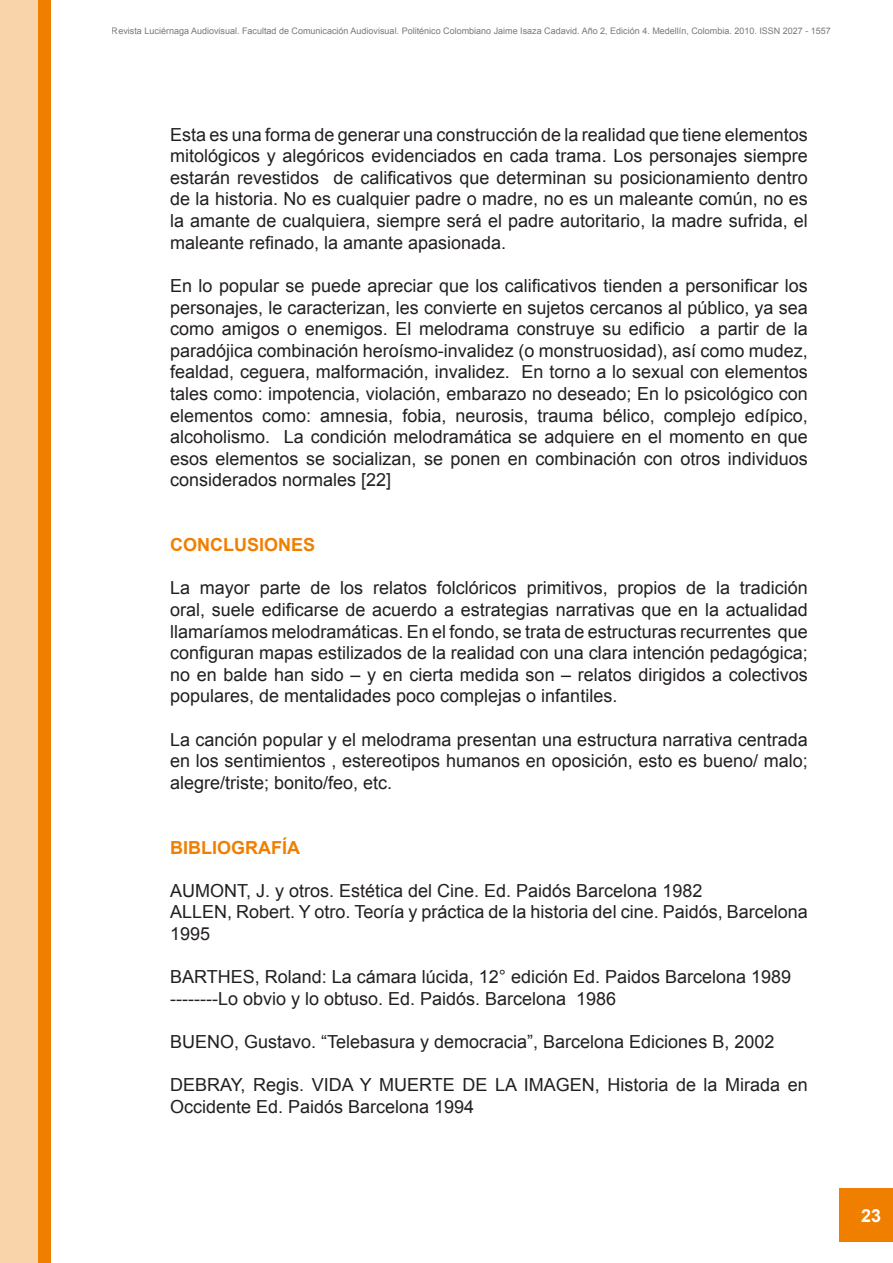
<style>
.page{position:relative;width:893px;height:1263px;background:#fff}
.page>*{position:absolute;margin:0;border:0;box-sizing:border-box;transform-origin:0 0}
.t1{font:18px/21.6px "Arial";color:#231f20;text-align:justify}
.t2{font:700 18px "Arial";color:#f07f00}
.t3{font:700 18px "Arial";color:#fff}
.t4{font:9px "Arial";color:#231f20}
</style>
<div class="page">
<div style="left:0;top:0;width:43px;height:1263px;background:#f9d3a9"></div>
<div style="left:39px;top:0;width:12px;height:1263px;background:#f07f00"></div>
<div style="left:840px;top:1188px;width:53px;height:54px;background:#f07f00"></div>
<p class="t4" style="left:112px;top:25px;width:720px">Revista Luciérnaga Audiovisual. Facultad de Comunicación Audiovisual. Politénico Colombiano Jaime Isaza Cadavid. Año 2, Edición 4. Medellín, Colombia. 2010. ISSN 2027 - 1557</p>
<p class="t1" style="left:170px;top:124px;width:639px">Esta es una forma de generar una construcción de la realidad que tiene elementos mitológicos y alegóricos evidenciados en cada trama. Los personajes siempre estarán revestidos de calificativos que determinan su posicionamiento dentro de la historia. No es cualquier padre o madre, no es un maleante común, no es la amante de cualquiera, siempre será el padre autoritario, la madre sufrida, el maleante refinado, la amante apasionada.</p>
<p class="t1" style="left:170px;top:275px;width:639px">En lo popular se puede apreciar que los calificativos tienden a personificar los personajes, le caracterizan, les convierte en sujetos cercanos al público, ya sea como amigos o enemigos. El melodrama construye su edificio a partir de la paradójica combinación heroísmo-invalidez (o monstruosidad), así como mudez, fealdad, ceguera, malformación, invalidez. En torno a lo sexual con elementos tales como: impotencia, violación, embarazo no deseado; En lo psicológico con elementos como: amnesia, fobia, neurosis, trauma bélico, complejo edípico, alcoholismo. La condición melodramática se adquiere en el momento en que esos elementos se socializan, se ponen en combinación con otros individuos considerados normales [22]</p>
<p class="t2" style="left:170px;top:533px;width:147px">CONCLUSIONES</p>
<p class="t1" style="left:170px;top:577px;width:639px">La mayor parte de los relatos folclóricos primitivos, propios de la tradición oral, suele edificarse de acuerdo a estrategias narrativas que en la actualidad llamaríamos melodramáticas. En el fondo, se trata de estructuras recurrentes que configuran mapas estilizados de la realidad con una clara intención pedagógica; no en balde han sido – y en cierta medida son – relatos dirigidos a colectivos populares, de mentalidades poco complejas o infantiles.</p>
<p class="t1" style="left:170px;top:729px;width:639px">La canción popular y el melodrama presentan una estructura narrativa centrada en los sentimientos , estereotipos humanos en oposición, esto es bueno/ malo; alegre/triste; bonito/feo, etc.</p>
<p class="t2" style="left:170px;top:835px;width:131px">BIBLIOGRAFÍA</p>
<p class="t1" style="left:170px;top:880px;width:534px">AUMONT, J. y otros. Estética del Cine. Ed. Paidós Barcelona 1982</p>
<p class="t1" style="left:170px;top:901px;width:639px">ALLEN, Robert. Y otro. Teoría y práctica de la historia del cine. Paidós, Barcelona<br>1995</p>
<p class="t1" style="left:170px;top:966px;width:623px">BARTHES, Roland: La cámara lúcida, 12° edición Ed. Paidos Barcelona 1989</p>
<p class="t1" style="left:170px;top:988px;width:448px">--------Lo obvio y lo obtuso. Ed. Paidós. Barcelona 1986</p>
<p class="t1" style="left:170px;top:1031px;width:606px">BUENO, Gustavo. “Telebasura y democracia”, Barcelona Ediciones B, 2002</p>
<p class="t1" style="left:170px;top:1074px;width:639px">DEBRAY, Regis. VIDA Y MUERTE DE LA IMAGEN, Historia de la Mirada en<br>Occidente Ed. Paidós Barcelona 1994</p>
<p class="t3" style="left:861px;top:1203px;width:22px">23</p>
</div>
